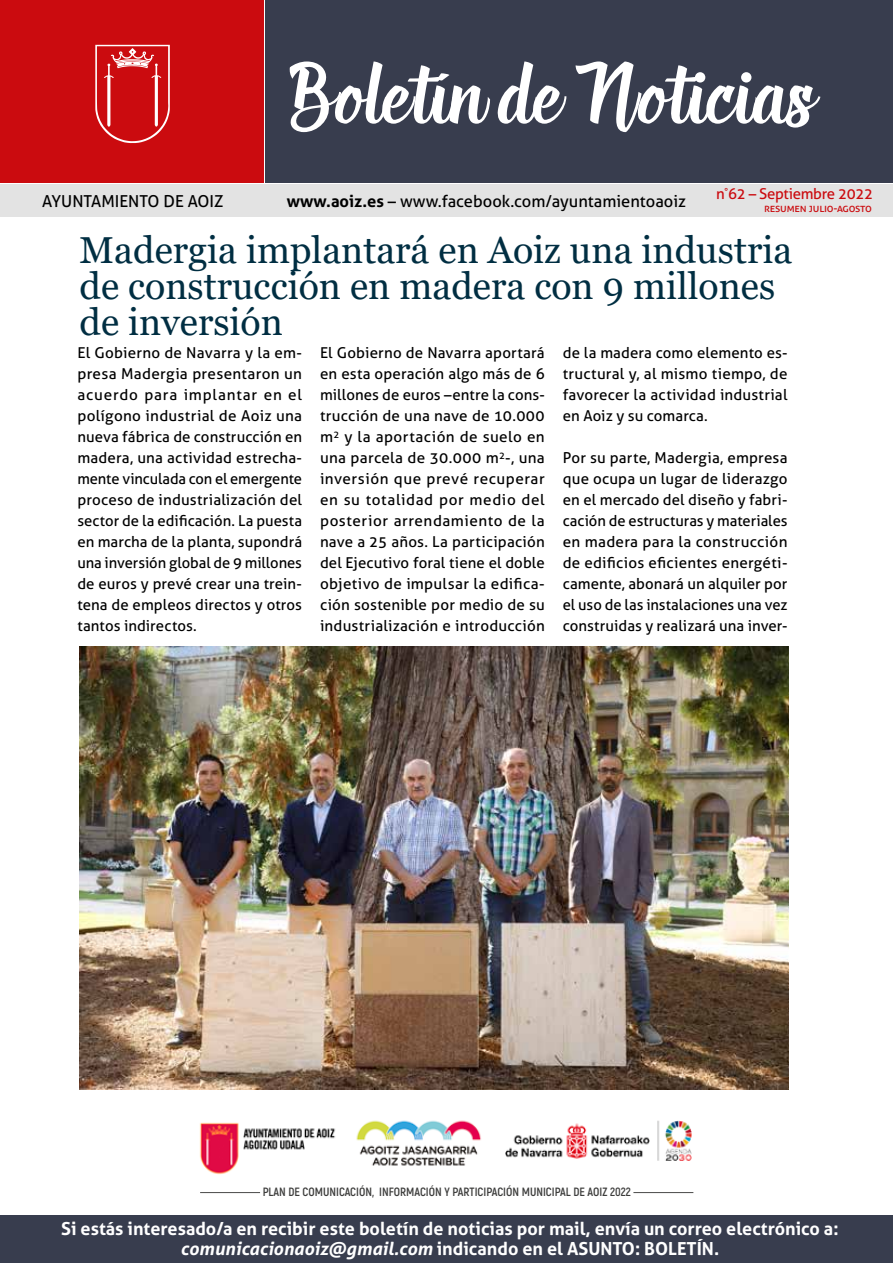
<style>
.page{position:relative;width:893px;height:1263px;background:#fff}
.page>*{position:absolute;margin:0;border:0;box-sizing:border-box;transform-origin:0 0}
.t1{font:108px "Deadhead Script";letter-spacing:.03em;color:#fff}
.t2{font:37.5px/36px "Georgia";color:#002e42}
.t3{font:700 18px/19.5px "Aller";color:#fff;text-align:center}
.t4{font:16.5px "Aller";color:#000}
.t5{font:15px/21px "Aller";letter-spacing:.005em;color:#000;text-align:justify}
.t6{font:15px "Aller";letter-spacing:-.02em;color:#cb0b0f}
.t7{font:700 12px "Akrobat";color:#3c3c3b}
.t8{font:11.25px "Aller";color:#cb0b0f}
.s1{font-weight:700}
.s2{font-style:italic}
</style>
<div class="page">
<div style="left:0;top:0;width:264px;height:182px;background:#cb0b0f"></div>
<div style="left:266px;top:0;width:627px;height:182px;background:#383d4e"></div>
<div style="left:0;top:185px;width:893px;height:32px;background:#e3e3e3"></div>
<svg style="left:95px;top:45px;width:75px;height:98px"></svg>
<div style="left:0;top:1215px;width:893px;height:48px;background:#383d4e"></div>
<img style="left:356px;top:1120px;width:125px;height:46px">
<img style="left:506px;top:1120px;width:186px;height:41px">
<img style="left:199px;top:1122px;width:137px;height:53px">
<hr style="left:200px;top:1192px;width:60px;height:1px;background:#4a4a49">
<hr style="left:633px;top:1192px;width:60px;height:1px;background:#4a4a49">
<img style="left:79px;top:646px;width:710px;height:444px">
<p class="t4" style="left:42px;top:191px;width:183px">AYUNTAMIENTO DE AOIZ</p>
<h1 class="t1" style="left:290px;top:43px;width:525px">Boletín de Noticias</h1>
<p class="t4" style="left:287px;top:191px;width:401px"><span class="s1">www.aoiz.es</span> – www.facebook.com/ayuntamientoaoiz</p>
<p class="t6" style="left:716px;top:185px;width:158px">n<sup>°</sup>62 – Septiembre 2022</p>
<p class="t8" style="left:764px;top:202px;width:109px">resumen julio-agosto</p>
<h2 class="t2" style="left:79px;top:233px;width:714px">Madergia implantará en Aoiz una industria de construcción en madera con 9 millones de inversión</h2>
<p class="t5" style="left:77px;top:342px;width:226px">El Gobierno de Navarra y la em&shy;presa Madergia presentaron un acuerdo para implantar en el polígono industrial de Aoiz una nueva fábrica de construcción en madera, una actividad estrecha&shy;mente vinculada con el emergente proceso de industrialización del sector de la edificación. La puesta en marcha de la planta, supondrá una inversión global de 9 millones de euros y prevé crear una trein&shy;tena de empleos directos y otros tantos indirectos.</p>
<p class="t5" style="left:320px;top:342px;width:226px">El Gobierno de Navarra aportará en esta operación algo más de 6 millones de euros –entre la cons&shy;trucción de una nave de 10.000 m<sup>2</sup> y la aportación de suelo en una parcela de 30.000 m<sup>2</sup>-, una inversión que prevé recuperar en su totalidad por medio del posterior arrendamiento de la nave a 25 años. La participación del Ejecutivo foral tiene el doble objetivo de impulsar la edifica&shy;ción sostenible por medio de su industrialización e introducción</p>
<p class="t5" style="left:563px;top:342px;width:226px">de la madera como elemento es&shy;tructural y, al mismo tiempo, de favorecer la actividad industrial en Aoiz y su comarca.</p>
<p class="t5" style="left:563px;top:447px;width:226px">Por su parte, Madergia, empresa que ocupa un lugar de liderazgo en el mercado del diseño y fabri&shy;cación de estructuras y materiales en madera para la construcción de edificios eficientes energéti&shy;camente, abonará un alquiler por el uso de las instalaciones una vez construidas y realizará una inver-</p>
<p class="t7" style="left:263px;top:1184px;width:370px">PLAN DE COMUNICACIÓN, INFORMACIÓN Y PARTICIPACIÓN MUNICIPAL DE AOIZ 2022</p>
<p class="t3" style="left:61px;top:1219px;width:779px">Si estás interesado/a en recibir este boletín de noticias por mail, envía un correo electrónico a: <span class="s2">comunicacionaoiz@gmail.com</span> indicando en el ASUNTO: BOLETÍN.</p>
</div>
